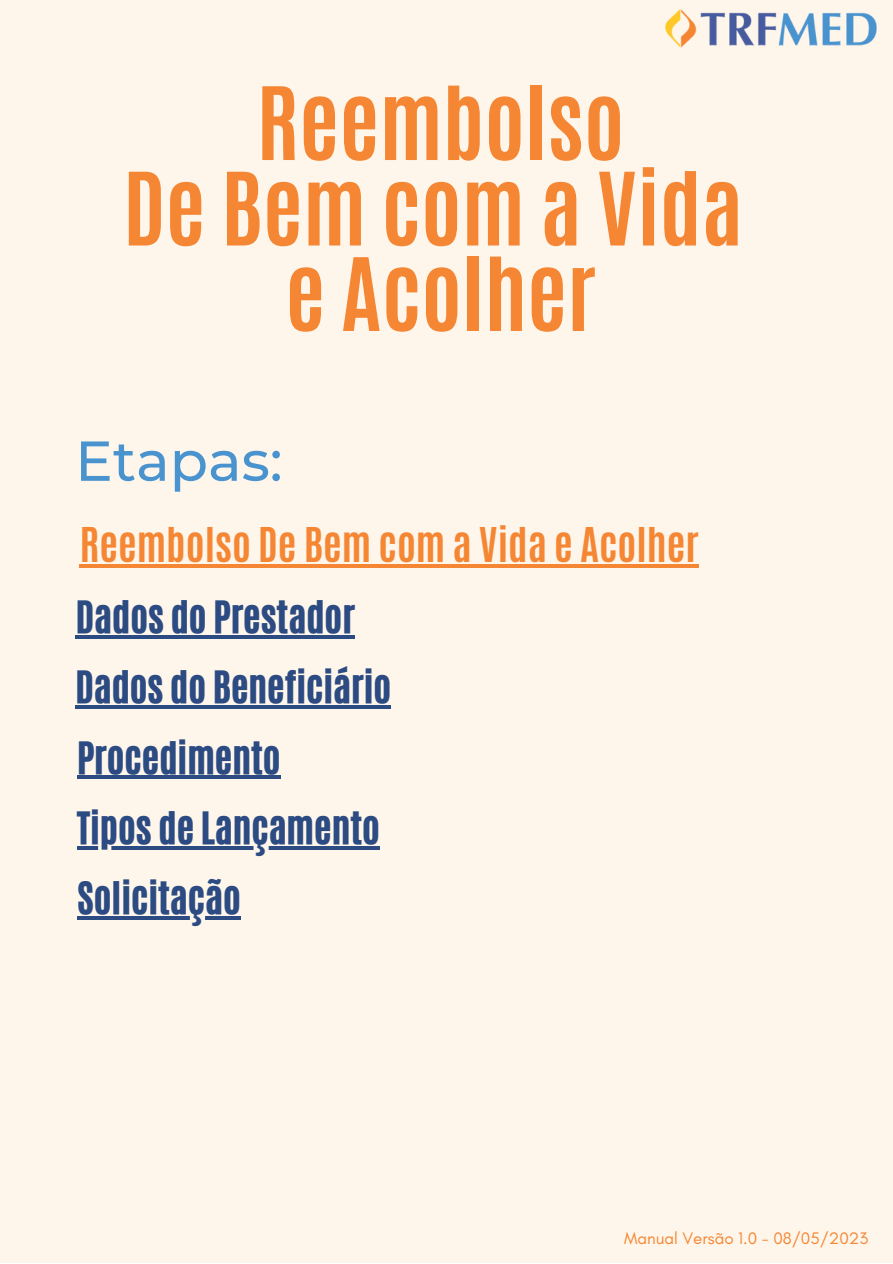
<style>
.page{position:relative;width:893px;height:1264px;background:#fff}
.page>*{position:absolute;margin:0;border:0;box-sizing:border-box;transform-origin:0 0}
.t1{font:700 85.8px "Antonio";color:#f58634}
.t2{font:500 56.1px "Montserrat";color:#4993cf}
.t3{font:700 40.05px "Antonio";color:#f58634}
.t4{font:37.5px "CA Generated";color:#2b4b82}
.t5{font:16.95px "Glacial Indifference";color:#f58634}
</style>
<div class="page">
<div style="left:0;top:0;width:892px;height:1262px;background:#fff6eb"></div>
<img style="left:664px;top:9px;width:213px;height:39px">
<hr style="left:80px;top:564px;width:171px;height:3px;background:#f58634">
<svg style="left:251px;top:564px;width:7px;height:3px"></svg>
<hr style="left:258px;top:564px;width:441px;height:3px;background:#f58634">
<hr style="left:76px;top:635px;width:279px;height:3px;background:#2b4b82">
<hr style="left:75px;top:705px;width:316px;height:3px;background:#2b4b82">
<hr style="left:77px;top:775px;width:203px;height:4px;background:#2b4b82">
<hr style="left:77px;top:846px;width:303px;height:3px;background:#2b4b82">
<hr style="left:77px;top:916px;width:164px;height:3px;background:#2b4b82">
<p class="t1" style="left:257px;top:62px;width:369px">Reembolso</p>
<p class="t1" style="left:123px;top:147px;width:620px">De Bem com a Vida</p>
<p class="t1" style="left:285px;top:233px;width:312px">e Acolher</p>
<p class="t2" style="left:75px;top:426px;width:209px">Etapas:</p>
<p class="t3" style="left:80px;top:516px;width:620px">Reembolso De Bem com a Vida e Acolher</p>
<p class="t4" style="left:76px;top:589px;width:280px">Dados do Prestador</p>
<p class="t4" style="left:75px;top:660px;width:317px">Dados do Beneficiário</p>
<p class="t4" style="left:77px;top:730px;width:205px">Procedimento</p>
<p class="t4" style="left:77px;top:800px;width:304px">Tipos de Lançamento</p>
<p class="t4" style="left:77px;top:871px;width:165px">Solicitação</p>
<p class="t5" style="left:624px;top:1227px;width:245px">Manual Versão 1.0 - 08/05/2023</p>
</div>
